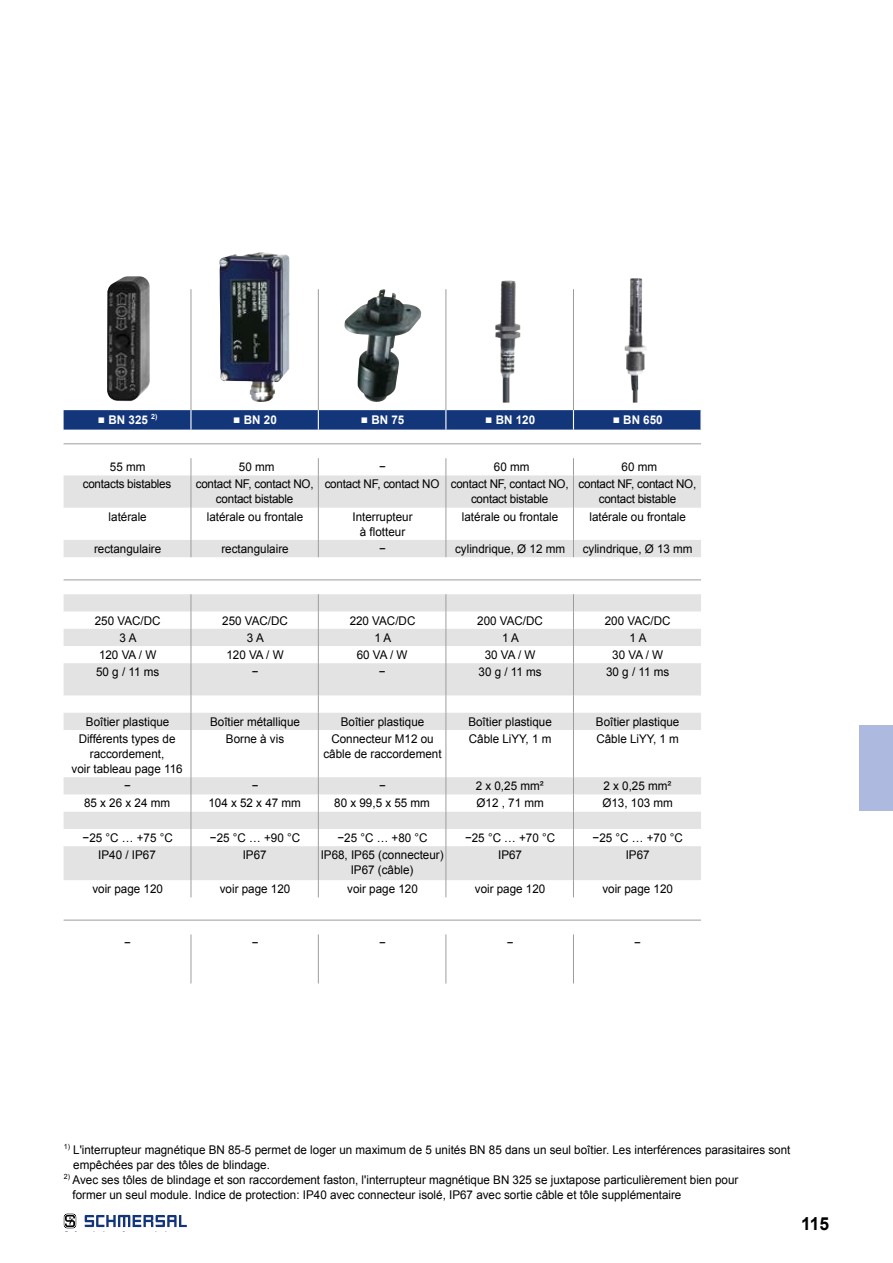
<style>
.page{position:relative;width:893px;height:1263px;background:#fff}
.page>*{position:absolute;margin:0;border:0;box-sizing:border-box;transform-origin:0 0}
.t1{font:700 18px "Arial";color:#000}
.t2{font:12px/15px "Arial";color:#000;text-align:center}
.t3{font:12px/15px "Arial";letter-spacing:-.02em;color:#000;text-align:center}
.t4{font:700 12px "Arial";color:#fff}
.s1{font-weight:400}
</style>
<div class="page">
<div style="left:859px;top:725px;width:34px;height:85px;background:#adb9df"></div>
<svg style="left:64px;top:1214px;width:12px;height:14px"></svg>
<svg style="left:85px;top:1215px;width:102px;height:12px"></svg>
<svg style="left:64px;top:289px;width:637px;height:694px"></svg>
<svg style="left:64px;top:475px;width:637px;height:405px"></svg>
<svg style="left:446px;top:458px;width:1px;height:17px"></svg>
<svg style="left:573px;top:458px;width:1px;height:17px"></svg>
<hr style="left:446px;top:475px;width:1px;height:33px;background:#9d9d9c">
<hr style="left:573px;top:475px;width:1px;height:33px;background:#9d9d9c">
<hr style="left:446px;top:508px;width:1px;height:32px;background:#9d9d9c">
<hr style="left:573px;top:508px;width:1px;height:32px;background:#9d9d9c">
<svg style="left:446px;top:540px;width:1px;height:17px"></svg>
<svg style="left:573px;top:540px;width:1px;height:17px"></svg>
<svg style="left:446px;top:594px;width:1px;height:69px"></svg>
<svg style="left:573px;top:594px;width:1px;height:69px"></svg>
<hr style="left:191px;top:663px;width:1px;height:32px;background:#9d9d9c">
<hr style="left:318px;top:663px;width:1px;height:32px;background:#9d9d9c">
<hr style="left:446px;top:663px;width:1px;height:32px;background:#9d9d9c">
<hr style="left:573px;top:663px;width:1px;height:32px;background:#9d9d9c">
<svg style="left:191px;top:695px;width:1px;height:35px"></svg>
<svg style="left:318px;top:695px;width:1px;height:35px"></svg>
<svg style="left:446px;top:695px;width:1px;height:35px"></svg>
<svg style="left:573px;top:695px;width:1px;height:35px"></svg>
<hr style="left:191px;top:846px;width:1px;height:34px;background:#9d9d9c">
<hr style="left:318px;top:846px;width:1px;height:34px;background:#9d9d9c">
<hr style="left:446px;top:846px;width:1px;height:34px;background:#9d9d9c">
<hr style="left:573px;top:846px;width:1px;height:34px;background:#9d9d9c">
<hr style="left:191px;top:934px;width:1px;height:49px;background:#9d9d9c">
<hr style="left:318px;top:934px;width:1px;height:49px;background:#9d9d9c">
<hr style="left:446px;top:934px;width:1px;height:49px;background:#9d9d9c">
<hr style="left:573px;top:934px;width:1px;height:49px;background:#9d9d9c">
<hr style="left:446px;top:289px;width:1px;height:121px;background:#9d9d9c">
<hr style="left:573px;top:289px;width:1px;height:121px;background:#9d9d9c">
<hr style="left:191px;top:730px;width:1px;height:47px;background:#9d9d9c">
<hr style="left:318px;top:730px;width:1px;height:47px;background:#9d9d9c">
<hr style="left:446px;top:730px;width:1px;height:47px;background:#9d9d9c">
<hr style="left:573px;top:730px;width:1px;height:47px;background:#9d9d9c">
<svg style="left:191px;top:777px;width:1px;height:69px"></svg>
<svg style="left:318px;top:777px;width:1px;height:69px"></svg>
<svg style="left:446px;top:777px;width:1px;height:69px"></svg>
<svg style="left:573px;top:777px;width:1px;height:69px"></svg>
<svg style="left:191px;top:880px;width:1px;height:17px"></svg>
<svg style="left:318px;top:880px;width:1px;height:17px"></svg>
<svg style="left:446px;top:880px;width:1px;height:17px"></svg>
<svg style="left:573px;top:880px;width:1px;height:17px"></svg>
<hr style="left:191px;top:289px;width:1px;height:121px;background:#9d9d9c">
<hr style="left:318px;top:289px;width:1px;height:121px;background:#9d9d9c">
<svg style="left:191px;top:458px;width:1px;height:17px"></svg>
<svg style="left:318px;top:458px;width:1px;height:17px"></svg>
<hr style="left:191px;top:475px;width:1px;height:33px;background:#9d9d9c">
<hr style="left:318px;top:475px;width:1px;height:33px;background:#9d9d9c">
<hr style="left:191px;top:508px;width:1px;height:32px;background:#9d9d9c">
<hr style="left:318px;top:508px;width:1px;height:32px;background:#9d9d9c">
<svg style="left:191px;top:540px;width:1px;height:17px"></svg>
<svg style="left:318px;top:540px;width:1px;height:17px"></svg>
<svg style="left:191px;top:594px;width:1px;height:69px"></svg>
<svg style="left:318px;top:594px;width:1px;height:69px"></svg>
<svg style="left:64px;top:410px;width:637px;height:20px;background:#1b3b7e"></svg>
<img style="left:107px;top:276px;width:43px;height:125px">
<img style="left:219px;top:252px;width:71px;height:150px">
<img style="left:344px;top:289px;width:40px;height:104px">
<img style="left:495px;top:281px;width:20px;height:122px">
<img style="left:624px;top:278px;width:23px;height:125px">
<hr style="left:64px;top:443px;width:637px;height:1px;background:#9d9d9c">
<hr style="left:64px;top:579px;width:637px;height:1px;background:#9d9d9c">
<hr style="left:64px;top:920px;width:637px;height:1px;background:#9d9d9c">
<p class="t4" style="left:98px;top:412px;width:61px"><span class="s1">■</span> BN 325 <sup>2)</sup></p>
<p class="t4" style="left:233px;top:412px;width:45px"><span class="s1">■</span> BN 20</p>
<p class="t4" style="left:361px;top:412px;width:45px"><span class="s1">■</span> BN 75</p>
<p class="t4" style="left:485px;top:412px;width:52px"><span class="s1">■</span> BN 120</p>
<p class="t4" style="left:613px;top:412px;width:52px"><span class="s1">■</span> BN 650</p>
<p class="t2" style="left:110px;top:460px;width:37px">55 mm</p>
<p class="t2" style="left:239px;top:460px;width:37px">50 mm</p>
<p class="t2" style="left:379px;top:460px;width:8px">−</p>
<p class="t2" style="left:494px;top:460px;width:37px">60 mm</p>
<p class="t2" style="left:621px;top:460px;width:37px">60 mm</p>
<p class="t3" style="left:83px;top:477px;width:90px">contacts bistables</p>
<p class="t3" style="left:196px;top:477px;width:119px">contact NF, contact NO, contact bistable</p>
<p class="t3" style="left:471px;top:477px;width:99px;text-align:left;text-indent:-146px">contact NF, contact NO contact NF, contact NO, contact bistable</p>
<p class="t3" style="left:579px;top:477px;width:119px">contact NF, contact NO, contact bistable</p>
<p class="t2" style="left:109px;top:509px;width:40px">latérale</p>
<p class="t2" style="left:207px;top:509px;width:98px">latérale ou frontale</p>
<p class="t2" style="left:352px;top:509px;width:62px">Interrupteur à flotteur</p>
<p class="t2" style="left:462px;top:509px;width:98px">latérale ou frontale</p>
<p class="t2" style="left:589px;top:509px;width:98px">latérale ou frontale</p>
<p class="t2" style="left:94px;top:541px;width:69px">rectangulaire</p>
<p class="t2" style="left:221px;top:541px;width:69px">rectangulaire</p>
<p class="t2" style="left:379px;top:541px;width:8px">−</p>
<p class="t2" style="left:455px;top:541px;width:111px">cylindrique, Ø 12 mm</p>
<p class="t2" style="left:583px;top:541px;width:111px">cylindrique, Ø 13 mm</p>
<p class="t2" style="left:95px;top:613px;width:67px">250 VAC/DC</p>
<p class="t2" style="left:222px;top:613px;width:67px">250 VAC/DC</p>
<p class="t2" style="left:350px;top:613px;width:67px">220 VAC/DC</p>
<p class="t2" style="left:477px;top:613px;width:67px">200 VAC/DC</p>
<p class="t2" style="left:605px;top:613px;width:67px">200 VAC/DC</p>
<p class="t2" style="left:120px;top:630px;width:18px">3 A</p>
<p class="t2" style="left:247px;top:630px;width:18px">3 A</p>
<p class="t2" style="left:374px;top:630px;width:18px">1 A</p>
<p class="t2" style="left:502px;top:630px;width:18px">1 A</p>
<p class="t2" style="left:630px;top:630px;width:18px">1 A</p>
<p class="t2" style="left:99px;top:647px;width:59px">120 VA / W</p>
<p class="t2" style="left:226px;top:647px;width:59px">120 VA / W</p>
<p class="t2" style="left:357px;top:647px;width:52px">60 VA / W</p>
<p class="t2" style="left:485px;top:647px;width:52px">30 VA / W</p>
<p class="t2" style="left:612px;top:647px;width:52px">30 VA / W</p>
<p class="t2" style="left:96px;top:665px;width:65px">50 g / 11 ms</p>
<p class="t2" style="left:252px;top:665px;width:8px">−</p>
<p class="t2" style="left:379px;top:665px;width:8px">−</p>
<p class="t2" style="left:478px;top:665px;width:65px">30 g / 11 ms</p>
<p class="t2" style="left:606px;top:665px;width:65px">30 g / 11 ms</p>
<p class="t2" style="left:86px;top:714px;width:85px">Boîtier plastique</p>
<p class="t2" style="left:210px;top:714px;width:91px">Boîtier métallique</p>
<p class="t2" style="left:341px;top:714px;width:85px">Boîtier plastique</p>
<p class="t2" style="left:468px;top:714px;width:85px">Boîtier plastique</p>
<p class="t2" style="left:596px;top:714px;width:85px">Boîtier plastique</p>
<p class="t2" style="left:72px;top:731px;width:113px">Différents types de raccordement,<br>voir tableau page 116</p>
<p class="t2" style="left:226px;top:731px;width:60px">Borne à vis</p>
<p class="t2" style="left:323px;top:731px;width:120px">Connecteur M12 ou câble de raccordement</p>
<p class="t2" style="left:469px;top:731px;width:84px">Câble LiYY, 1 m</p>
<p class="t2" style="left:596px;top:731px;width:84px">Câble LiYY, 1 m</p>
<p class="t2" style="left:124px;top:779px;width:8px">−</p>
<p class="t2" style="left:252px;top:779px;width:8px">−</p>
<p class="t2" style="left:379px;top:779px;width:8px">−</p>
<p class="t2" style="left:476px;top:779px;width:69px">2 x 0,25 mm²</p>
<p class="t2" style="left:603px;top:779px;width:69px">2 x 0,25 mm²</p>
<p class="t2" style="left:84px;top:796px;width:88px">85 x 26 x 24 mm</p>
<p class="t2" style="left:208px;top:796px;width:94px">104 x 52 x 47 mm</p>
<p class="t2" style="left:334px;top:796px;width:97px">80 x 99,5 x 55 mm</p>
<p class="t2" style="left:476px;top:796px;width:69px">Ø12 , 71 mm</p>
<p class="t2" style="left:602px;top:796px;width:72px">Ø13, 103 mm</p>
<p class="t2" style="left:83px;top:830px;width:92px">−25 °C … +75 °C</p>
<p class="t2" style="left:210px;top:830px;width:92px">−25 °C … +90 °C</p>
<p class="t2" style="left:337px;top:830px;width:92px">−25 °C … +80 °C</p>
<p class="t2" style="left:465px;top:830px;width:92px">−25 °C … +70 °C</p>
<p class="t2" style="left:593px;top:830px;width:92px">−25 °C … +70 °C</p>
<p class="t2" style="left:98px;top:847px;width:59px">IP40 / IP67</p>
<p class="t2" style="left:243px;top:847px;width:25px">IP67</p>
<p class="t2" style="left:321px;top:847px;width:124px">IP68, IP65 (connecteur)<br>IP67 (câble)</p>
<p class="t2" style="left:498px;top:847px;width:25px">IP67</p>
<p class="t2" style="left:626px;top:847px;width:25px">IP67</p>
<p class="t2" style="left:92px;top:881px;width:72px">voir page 120</p>
<p class="t2" style="left:220px;top:881px;width:72px">voir page 120</p>
<p class="t2" style="left:347px;top:881px;width:72px">voir page 120</p>
<p class="t2" style="left:475px;top:881px;width:72px">voir page 120</p>
<p class="t2" style="left:602px;top:881px;width:72px">voir page 120</p>
<p class="t2" style="left:124px;top:936px;width:8px">−</p>
<p class="t2" style="left:252px;top:936px;width:8px">−</p>
<p class="t2" style="left:379px;top:936px;width:8px">−</p>
<p class="t2" style="left:507px;top:936px;width:8px">−</p>
<p class="t2" style="left:634px;top:936px;width:8px">−</p>
<p class="t2" style="left:73px;top:1142px;width:719px;text-align:left;text-indent:-9px"><sup>1)</sup> L'interrupteur magnétique BN 85-5 permet de loger un maximum de 5 unités BN 85 dans un seul boîtier. Les interférences parasitaires sont empêchées par des tôles de blindage.</p>
<p class="t2" style="left:73px;top:1172px;width:667px;text-align:left;text-indent:-9px"><sup>2)</sup> Avec ses tôles de blindage et son raccordement faston, l'interrupteur magnétique BN 325 se juxtapose particulièrement bien pour former un seul module. Indice de protection: IP40 avec connecteur isolé, IP67 avec sortie câble et tôle supplémentaire</p>
<h1 class="t1" style="left:801px;top:1211px;width:30px">115</h1>
</div>
